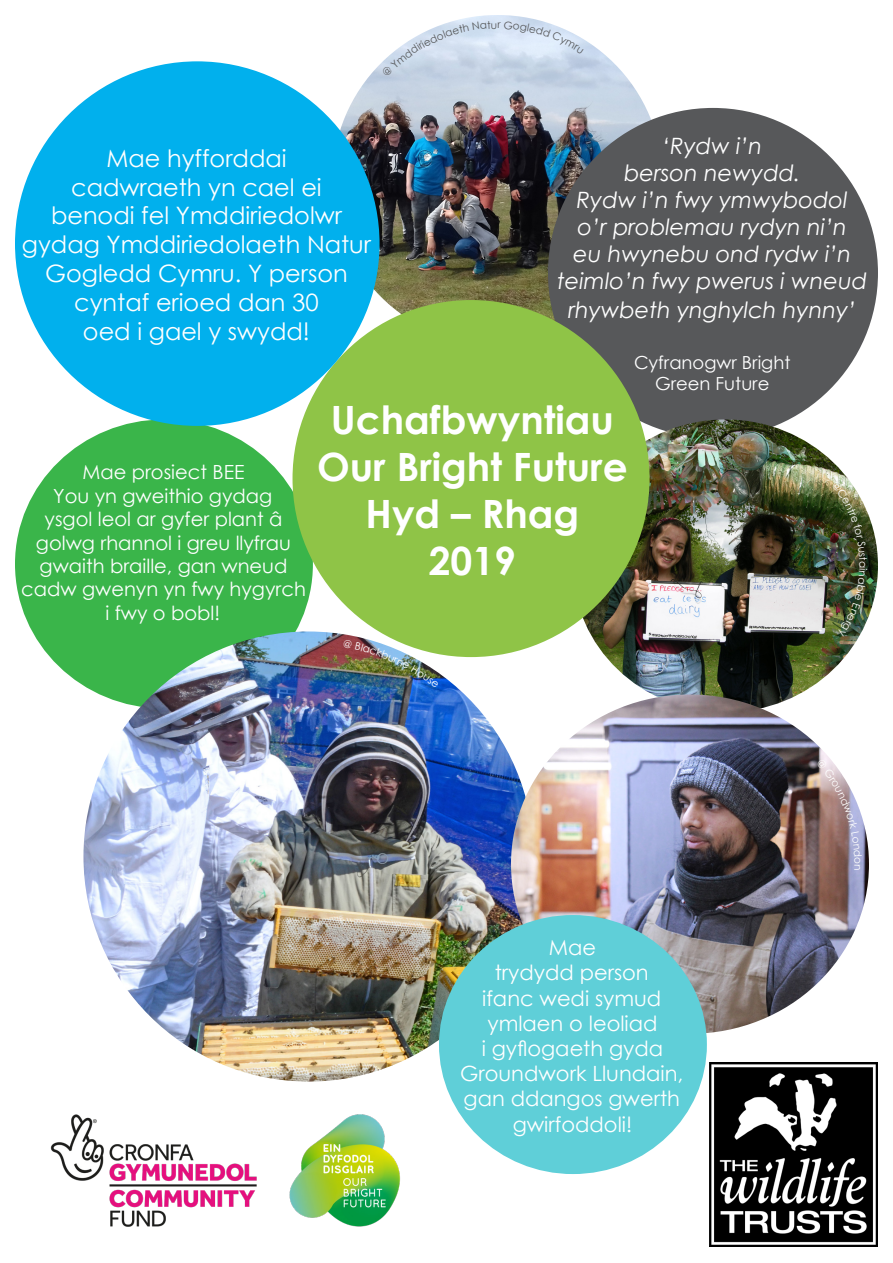
<style>
.page{position:relative;width:893px;height:1263px;background:#fff}
.page>*{position:absolute;margin:0;border:0;box-sizing:border-box;transform-origin:0 0}
.t1{font:700 39px "Century Gothic";color:#fff}
.t2{font:24px/28.8px "Century Gothic";color:#fff;text-align:center}
.t3{font:italic 22.5px/27.3px "Century Gothic";color:#fff;text-align:center}
.t4{font:21px/25.2px "Century Gothic";color:#fff;text-align:center}
.t5{font:19.5px/23.4px "Century Gothic";color:#fff;text-align:center}
.t6{font:18px "Century Gothic";color:#fff}
</style>
<div class="page">
<img style="left:332px;top:15px;width:330px;height:330px;border-radius:165px">
<div style="left:548px;top:108px;width:330px;height:330px;background:#57585a;border-radius:50%"></div>
<div style="left:15px;top:419px;width:298px;height:289px;background:#3ab54a;border-radius:50%"></div>
<img style="left:574px;top:419px;width:304px;height:275px">
<img style="left:83px;top:631px;width:450px;height:450px;border-radius:225px">
<img style="left:511px;top:694px;width:358px;height:339px">
<img style="left:709px;top:1062px;width:169px;height:184px">
<div style="left:292px;top:300px;width:358px;height:357px;background:#8fc447;border-radius:50%"></div>
<div style="left:439px;top:915px;width:268px;height:259px;background:#5fcfd8;border-radius:50%"></div>
<div style="left:15px;top:61px;width:365px;height:365px;background:#01b0ed;border-radius:50%"></div>
<img style="left:50px;top:1114px;width:350px;height:113px">
<img style="left:343px;top:639px;width:96px;height:49px">
<svg style="left:382px;top:21px;width:202px;height:56px;background:#d5e1f0"></svg>
<img style="left:832px;top:480px;width:35px;height:156px">
<svg style="left:817px;top:758px;width:45px;height:112px"></svg>
<p class="t2" style="left:22px;top:143px;width:351px">Mae hyfforddai<br>cadwraeth yn cael ei<br>benodi fel Ymddiriedolwr gydag Ymddiriedolaeth Natur<br>Gogledd Cymru. Y person cyntaf erioed dan 30</p>
<p class="t2" style="left:83px;top:316px;width:229px">oed i gael y swydd!</p>
<p class="t3" style="left:557px;top:132px;width:311px">‘Rydw i’n<br>berson newydd.<br>Rydw i’n fwy ymwybodol<br>o’r problemau rydyn ni’n<br>eu hwynebu ond rydw i’n teimlo’n fwy pwerus i wneud rhywbeth ynghylch hynny’</p>
<p class="t6" style="left:634px;top:350px;width:158px">Cyfranogwr Bright</p>
<p class="t6" style="left:655px;top:371px;width:116px">Green Future</p>
<p class="t5" style="left:21px;top:460px;width:286px">Mae prosiect BEE<br>You yn gweithio gydag<br>ysgol leol ar gyfer plant â golwg rhannol i greu llyfrau gwaith braille, gan wneud cadw gwenyn yn fwy hygyrch i fwy o bobl!</p>
<p class="t1" style="left:331px;top:391px;width:285px">Uchafbwyntiau</p>
<p class="t1" style="left:317px;top:437px;width:312px">Our Bright Future</p>
<p class="t1" style="left:365px;top:484px;width:215px">Hyd – Rhag</p>
<p class="t1" style="left:429px;top:531px;width:89px">2019</p>
<p class="t4" style="left:460px;top:935px;width:225px">Mae<br>trydydd person<br>ifanc wedi symud ymlaen o leoliad<br>i gyflogaeth gyda<br>Groundwork Llundain, gan ddangos gwerth gwirfoddoli!</p>
</div>
